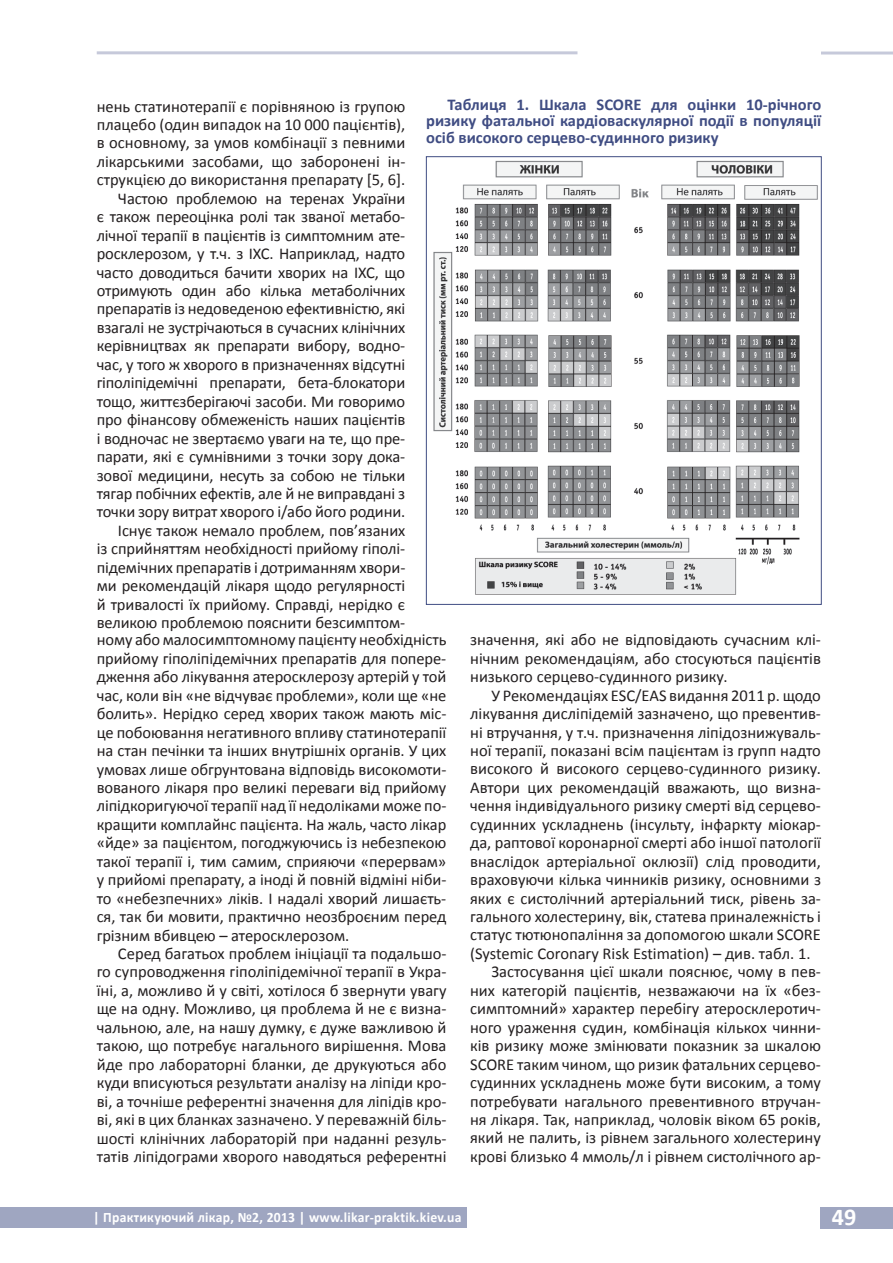
<style>
.page{position:relative;width:893px;height:1263px;background:#fff}
.page>*{position:absolute;margin:0;border:0;box-sizing:border-box;transform-origin:0 0}
.t1{font:700 24.15px "Calibri";color:#fff}
.t2{font:16.5px/18.5px "Calibri";color:#231f20;text-align:justify}
.t3{font:700 16.5px/16.5px "Calibri";color:#404d83;text-align:justify}
.t4{font:700 14.4px "Calibri";letter-spacing:.02em;color:#fff;scale:.95 1}
</style>
<div class="page">
<hr style="left:97px;top:51px;width:480px;height:3px;background:#404d83">
<div style="left:0;top:1207px;width:467px;height:20px;background:#9fa6c1"></div>
<div style="left:821px;top:1207px;width:72px;height:21px;background:#9fa6c1"></div>
<hr style="left:821px;top:52px;width:72px;height:3px;background:#404d83">
<img style="left:433px;top:160px;width:385px;height:435px">
<p class="t2" style="left:97px;top:97px;width:310px;text-align:right">нень статинотерапії є порівняною із групою плацебо (один випадок на 10 000 пацієнтів), в основному, за умов комбінації з певними лікарськими засобами, що заборонені ін&shy;струкцією до використання препарату [5, 6].<br>Частою проблемою на теренах України<br>є також переоцінка ролі так званої метабо&shy;лічної терапії в пацієнтів із симптомним ате&shy;росклерозом, у т.ч. з ІХС. Наприклад, надто часто доводиться бачити хворих на ІХС, що отримують один або кілька метаболічних препаратів із недоведеною ефективністю, які взагалі не зустрічаються в сучасних клінічних керівництвах як препарати вибору, водно&shy;час, у того ж хворого в призначеннях відсутні гіполіпідемічні препарати, бета-блокатори тощо, життєзберігаючі засоби. Ми говоримо про фінансову обмеженість наших пацієнтів і водночас не звертаємо уваги на те, що пре&shy;парати, які є сумнівними з точки зору дока&shy;зової медицини, несуть за собою не тільки тягар побічних ефектів, але й не виправдані з точки зору витрат хворого і/або його родини.<br>Існує також немало проблем, пов’язаних<br>із сприйняттям необхідності прийому гіполі&shy;підемічних препаратів і дотриманням хвори&shy;ми рекомендацій лікаря щодо регулярності й тривалості їх прийому. Справді, нерідко є великою проблемою пояснити безсимптом-</p>
<p class="t3" style="left:426px;top:96px;width:397px;text-indent:21px">Таблиця 1. Шкала SCORE для оцінки 10-річного ризику фатальної кардіоваскулярної події в популяції осіб високого серцево-судинного ризику</p>
<p class="t2" style="left:97px;top:631px;width:351px">ному або малосимптомному пацієнту необхідність прийому гіполіпідемічних препаратів для попере&shy;дження або лікування атеросклерозу артерій у той час, коли він «не відчуває проблеми», коли ще «не болить». Нерідко серед хворих також мають міс&shy;це побоювання негативного впливу статинотерапії на стан печінки та інших внутрішніх органів. У цих умовах лише обгрунтована відповідь високомоти&shy;вованого лікаря про великі переваги від прийому ліпідкоригуючої терапії над її недоліками може по&shy;кращити комплайнс пацієнта. На жаль, часто лікар «йде» за пацієнтом, погоджуючись із небезпекою такої терапії і, тим самим, сприяючи «перервам» у прийомі препарату, а іноді й повній відміні ніби&shy;то «небезпечних» ліків. І надалі хворий лишаєть&shy;ся, так би мовити, практично неозброєним перед грізним вбивцею – атеросклерозом.</p>
<p class="t2" style="left:97px;top:944px;width:351px;text-indent:21px">Серед багатьох проблем ініціації та подальшо&shy;го супроводження гіполіпідемічної терапії в Укра&shy;їні, а, можливо й у світі, хотілося б звернути увагу ще на одну. Можливо, ця проблема й не є визна&shy;чальною, але, на нашу думку, є дуже важливою й такою, що потребує нагального вирішення. Мова йде про лабораторні бланки, де друкуються або куди вписуються результати аналізу на ліпіди кро&shy;ві, а точніше референтні значення для ліпідів кро&shy;ві, які в цих бланках зазначено. У переважній біль&shy;шості клінічних лабораторій при наданні резуль&shy;татів ліпідограми хворого наводяться референтні</p>
<p class="t2" style="left:470px;top:631px;width:352px">значення, які або не відповідають сучасним клі&shy;нічним рекомендаціям, або стосуються пацієнтів низького серцево-судинного ризику.</p>
<p class="t2" style="left:491px;top:686px;width:331px">У Рекомендаціях ESC/EAS видання 2011 р. щодо</p>
<p class="t2" style="left:470px;top:704px;width:352px">лікування дисліпідемій зазначено, що превентив-</p>
<p class="t2" style="left:470px;top:723px;width:352px">ні втручання, у т.ч. призначення ліпідознижуваль-</p>
<p class="t2" style="left:470px;top:741px;width:352px">ної терапії, показані всім пацієнтам із групп надто</p>
<p class="t2" style="left:470px;top:760px;width:352px">високого й високого серцево-судинного ризику.</p>
<p class="t2" style="left:470px;top:778px;width:352px">Автори цих рекомендацій вважають, що визна-</p>
<p class="t2" style="left:470px;top:797px;width:352px">чення індивідуального ризику смерті від серцево-</p>
<p class="t2" style="left:470px;top:815px;width:352px">судинних ускладнень (інсульту, інфаркту міокар-</p>
<p class="t2" style="left:470px;top:833px;width:352px">да, раптової коронарної смерті або іншої патології</p>
<p class="t2" style="left:470px;top:852px;width:352px">внаслідок артеріальної оклюзії) слід проводити,</p>
<p class="t2" style="left:470px;top:870px;width:352px">враховуючи кілька чинників ризику, основними з</p>
<p class="t2" style="left:470px;top:889px;width:352px">яких є систолічний артеріальний тиск, рівень за-</p>
<p class="t2" style="left:470px;top:907px;width:352px">гального холестерину, вік, статева приналежність і</p>
<p class="t2" style="left:470px;top:926px;width:352px">статус тютюнопаління за допомогою шкали SCORE</p>
<p class="t2" style="left:470px;top:944px;width:342px">(Systemic Coronary Risk Estimation) – див. табл. 1.</p>
<p class="t2" style="left:491px;top:963px;width:331px">Застосування цієї шкали пояснює, чому в пев-</p>
<p class="t2" style="left:470px;top:981px;width:352px">них категорій пацієнтів, незважаючи на їх «без-</p>
<p class="t2" style="left:470px;top:1000px;width:352px">симптомний» характер перебігу атеросклеротич-</p>
<p class="t2" style="left:470px;top:1018px;width:352px">ного ураження судин, комбінація кількох чинни-</p>
<p class="t2" style="left:470px;top:1036px;width:352px">ків ризику може змінювати показник за шкалою</p>
<p class="t2" style="left:470px;top:1055px;width:352px">SCORE таким чином, що ризик фатальних серцево-</p>
<p class="t2" style="left:470px;top:1073px;width:352px">судинних ускладнень може бути високим, а тому</p>
<p class="t2" style="left:470px;top:1092px;width:352px">потребувати нагального превентивного втручан-</p>
<p class="t2" style="left:470px;top:1110px;width:352px">ня лікаря. Так, наприклад, чоловік віком 65 років,</p>
<p class="t2" style="left:470px;top:1129px;width:352px">який не палить, із рівнем загального холестерину</p>
<p class="t2" style="left:470px;top:1147px;width:352px">крові близько 4 ммоль/л і рівнем систолічного ар-</p>
<p class="t4" style="left:93px;top:1208px;width:389px">| Практикуючий лікар, №2, 2013 | www.likar-praktik.kiev.ua</p>
<h1 class="t1" style="left:832px;top:1202px;width:26px">49</h1>
</div>
